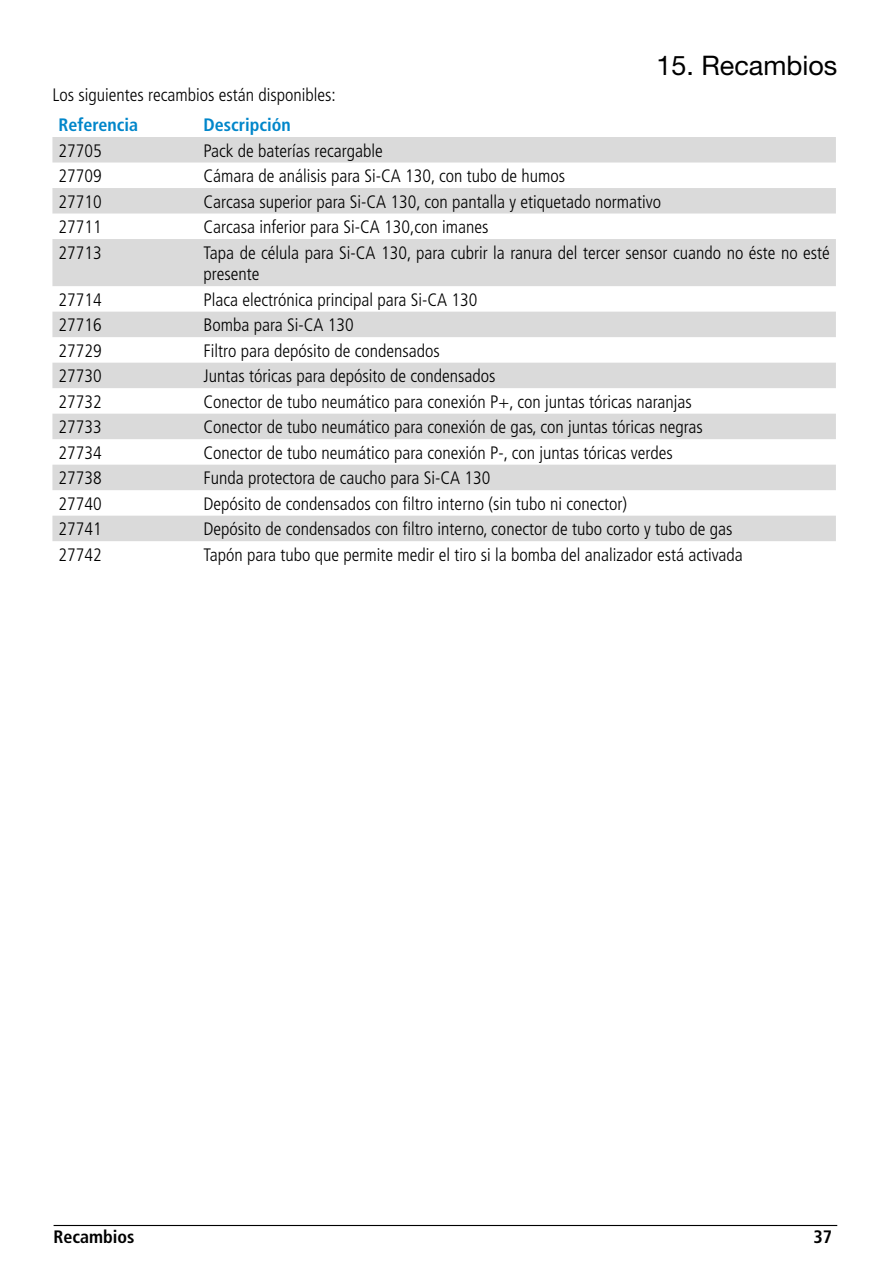
<style>
.page{position:relative;width:893px;height:1263px;background:#fff}
.page>*{position:absolute;margin:0;border:0;box-sizing:border-box;transform-origin:0 0}
.t1{font:27px "Helvetica Neue LT Std";color:#000}
.t2{font:300 condensed 18px/21.6px "Frutiger LT Std";color:#000}
.t3{font:700 condensed 18px "Frutiger LT Std";color:#0086ca}
.t4{font:700 condensed 18px "Frutiger LT Std";color:#000}
</style>
<div class="page">
<hr style="left:54px;top:1225px;width:783px;height:1px;background:#000">
<svg style="left:52px;top:137px;width:784px;height:404px;fill:#dadada"></svg>
<h1 class="t1" style="left:656px;top:50px;width:183px">15. Recambios</h1>
<p class="t2" style="left:52px;top:84px;width:285px">Los siguientes recambios están disponibles:</p>
<p class="t3" style="left:58px;top:114px;width:81px">Referencia</p>
<p class="t3" style="left:204px;top:114px;width:89px">Descripción</p>
<p class="t2" style="left:58px;top:140px;width:45px">27705</p>
<p class="t2" style="left:204px;top:140px;width:181px">Pack de baterías recargable</p>
<p class="t2" style="left:58px;top:165px;width:45px">27709</p>
<p class="t2" style="left:204px;top:165px;width:363px">Cámara de análisis para Si-CA 130, con tubo de humos</p>
<p class="t2" style="left:58px;top:191px;width:45px">27710</p>
<p class="t2" style="left:204px;top:191px;width:459px">Carcasa superior para Si-CA 130, con pantalla y etiquetado normativo</p>
<p class="t2" style="left:58px;top:216px;width:45px">27711</p>
<p class="t2" style="left:204px;top:216px;width:286px">Carcasa inferior para Si-CA 130,con imanes</p>
<p class="t2" style="left:58px;top:242px;width:45px">27713</p>
<p class="t2" style="left:204px;top:242px;width:628px">Tapa de célula para Si-CA 130, para cubrir la ranura del tercer sensor cuando no éste no esté presente</p>
<p class="t2" style="left:58px;top:289px;width:45px">27714</p>
<p class="t2" style="left:204px;top:289px;width:275px">Placa electrónica principal para Si-CA 130</p>
<p class="t2" style="left:58px;top:314px;width:45px">27716</p>
<p class="t2" style="left:204px;top:314px;width:152px">Bomba para Si-CA 130</p>
<p class="t2" style="left:58px;top:340px;width:45px">27729</p>
<p class="t2" style="left:204px;top:340px;width:238px">Filtro para depósito de condensados</p>
<p class="t2" style="left:58px;top:365px;width:45px">27730</p>
<p class="t2" style="left:204px;top:365px;width:294px">Juntas tóricas para depósito de condensados</p>
<p class="t2" style="left:58px;top:391px;width:45px">27732</p>
<p class="t2" style="left:204px;top:391px;width:490px">Conector de tubo neumático para conexión P+, con juntas tóricas naranjas</p>
<p class="t2" style="left:58px;top:416px;width:45px">27733</p>
<p class="t2" style="left:204px;top:416px;width:501px">Conector de tubo neumático para conexión de gas, con juntas tóricas negras</p>
<p class="t2" style="left:58px;top:442px;width:45px">27734</p>
<p class="t2" style="left:204px;top:442px;width:471px">Conector de tubo neumático para conexión P-, con juntas tóricas verdes</p>
<p class="t2" style="left:58px;top:467px;width:45px">27738</p>
<p class="t2" style="left:204px;top:467px;width:288px">Funda protectora de caucho para Si-CA 130</p>
<p class="t2" style="left:58px;top:493px;width:45px">27740</p>
<p class="t2" style="left:204px;top:493px;width:425px">Depósito de condensados con filtro interno (sin tubo ni conector)</p>
<p class="t2" style="left:58px;top:518px;width:45px">27741</p>
<p class="t2" style="left:204px;top:518px;width:530px">Depósito de condensados con filtro interno, conector de tubo corto y tubo de gas</p>
<p class="t2" style="left:58px;top:544px;width:45px">27742</p>
<p class="t2" style="left:204px;top:544px;width:541px">Tapón para tubo que permite medir el tiro si la bomba del analizador está activada</p>
<p class="t4" style="left:54px;top:1226px;width:83px">Recambios</p>
<p class="t4" style="left:813px;top:1226px;width:20px">37</p>
</div>
